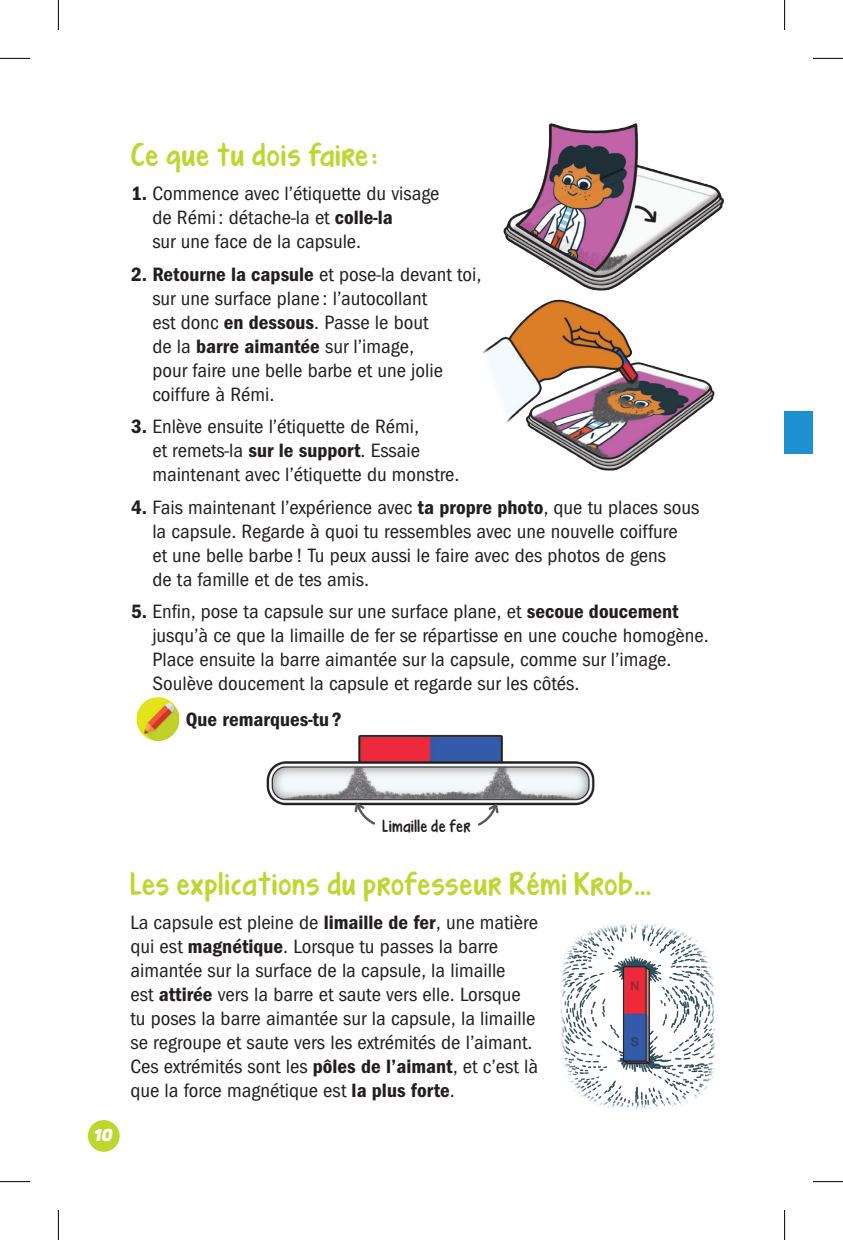
<style>
.page{position:relative;width:843px;height:1240px;background:#fff}
.page>*{position:absolute;margin:0;border:0;box-sizing:border-box;transform-origin:0 0}
.t1{font:24px "KG Turning Tables";letter-spacing:.06em;color:#bed630}
.t2{font:condensed 20px/24px "Franklin Gothic";color:#231f20;scale:1.05 1}
.t3{font:600 condensed 20px "Franklin Gothic";color:#231f20;scale:1.05 1}
.t4{font:italic 900 17px "Panton";color:#fff}
.t5{font:13px "KG Turning Tables";letter-spacing:.06em;color:#231f20;scale:.95 1}
.s1{font-weight:600}
</style>
<div class="page">
<div style="left:784px;top:411px;width:28px;height:43px;background:#1d90d0"></div>
<img style="left:136px;top:697px;width:44px;height:44px">
<img style="left:503px;top:123px;width:221px;height:168px">
<img style="left:482px;top:299px;width:233px;height:172px">
<img style="left:561px;top:923px;width:154px;height:186px">
<img style="left:266px;top:734px;width:329px;height:72px">
<svg style="left:353px;top:803px;width:24px;height:22px"></svg>
<svg style="left:476px;top:804px;width:24px;height:22px"></svg>
<div style="left:88px;top:1119px;width:32px;height:32px;background:#bed630;border-radius:50%"></div>
<hr style="left:0;top:58px;width:30px;height:1px;background:#000">
<hr style="left:812px;top:58px;width:30px;height:1px;background:#000">
<hr style="left:0;top:1181px;width:30px;height:1px;background:#000">
<hr style="left:812px;top:1181px;width:30px;height:1px;background:#000">
<hr style="left:58px;top:0;width:1px;height:30px;background:#000">
<hr style="left:58px;top:1209px;width:1px;height:30px;background:#000">
<hr style="left:784px;top:0;width:1px;height:30px;background:#000">
<hr style="left:784px;top:1209px;width:1px;height:30px;background:#000">
<p class="t1" style="left:131px;top:143px;width:248px">Ce que tu dois faire:</p>
<p class="t2" style="left:152px;top:181px;width:275px;text-indent:-21px"><span class="s1">1.</span> Commence avec l’étiquette du visage de Rémi : détache-la et <span class="s1">colle-la<br></span>sur une face de la capsule.</p>
<p class="t2" style="left:152px;top:262px;width:315px;text-indent:-21px"><span class="s1">2. Retourne la capsule</span> et pose-la devant toi, sur une surface plane : l’autocollant<br>est donc <span class="s1">en dessous</span>. Passe le bout<br>de la <span class="s1">barre aimantée</span> sur l’image,<br>pour faire une belle barbe et une jolie coiffure à Rémi.</p>
<p class="t2" style="left:152px;top:414px;width:294px;text-indent:-21px"><span class="s1">3.</span> Enlève ensuite l’étiquette de Rémi,<br>et remets-la <span class="s1">sur le support</span>. Essaie maintenant avec l’étiquette du monstre.</p>
<p class="t2" style="left:152px;top:495px;width:522px;text-indent:-21px"><span class="s1">4.</span> Fais maintenant l’expérience avec <span class="s1">ta propre photo</span>, que tu places sous la capsule. Regarde à quoi tu ressembles avec une nouvelle coiffure<br>et une belle barbe ! Tu peux aussi le faire avec des photos de gens<br>de ta famille et de tes amis.</p>
<p class="t2" style="left:152px;top:599px;width:531px;text-indent:-21px"><span class="s1">5.</span> Enfin, pose ta capsule sur une surface plane, et <span class="s1">secoue doucement </span>jusqu’à ce que la limaille de fer se répartisse en une couche homogène.<br>Place ensuite la barre aimantée sur la capsule, comme sur l’image.<br>Soulève doucement la capsule et regarde sur les côtés.</p>
<p class="t3" style="left:186px;top:707px;width:150px">Que remarques-tu ?</p>
<p class="t4" style="left:93px;top:1124px;width:24px">10</p>
<p class="t5" style="left:382px;top:820px;width:94px">Limaille de fer</p>
<p class="t1" style="left:130px;top:872px;width:522px">Les explications du professeur Rémi Krob…</p>
<p class="t2" style="left:130px;top:910px;width:389px">La capsule est pleine de <span class="s1">limaille de fer</span>, une matière qui est <span class="s1">magnétique</span>. Lorsque tu passes la barre aimantée sur la surface de la capsule, la limaille<br>est <span class="s1">attirée</span> vers la barre et saute vers elle. Lorsque tu poses la barre aimantée sur la capsule, la limaille se regroupe et saute vers les extrémités de l’aimant.<br>Ces extrémités sont les <span class="s1">pôles de l’aimant</span>, et c’est là que la force magnétique est <span class="s1">la plus forte</span>.</p>
</div>
